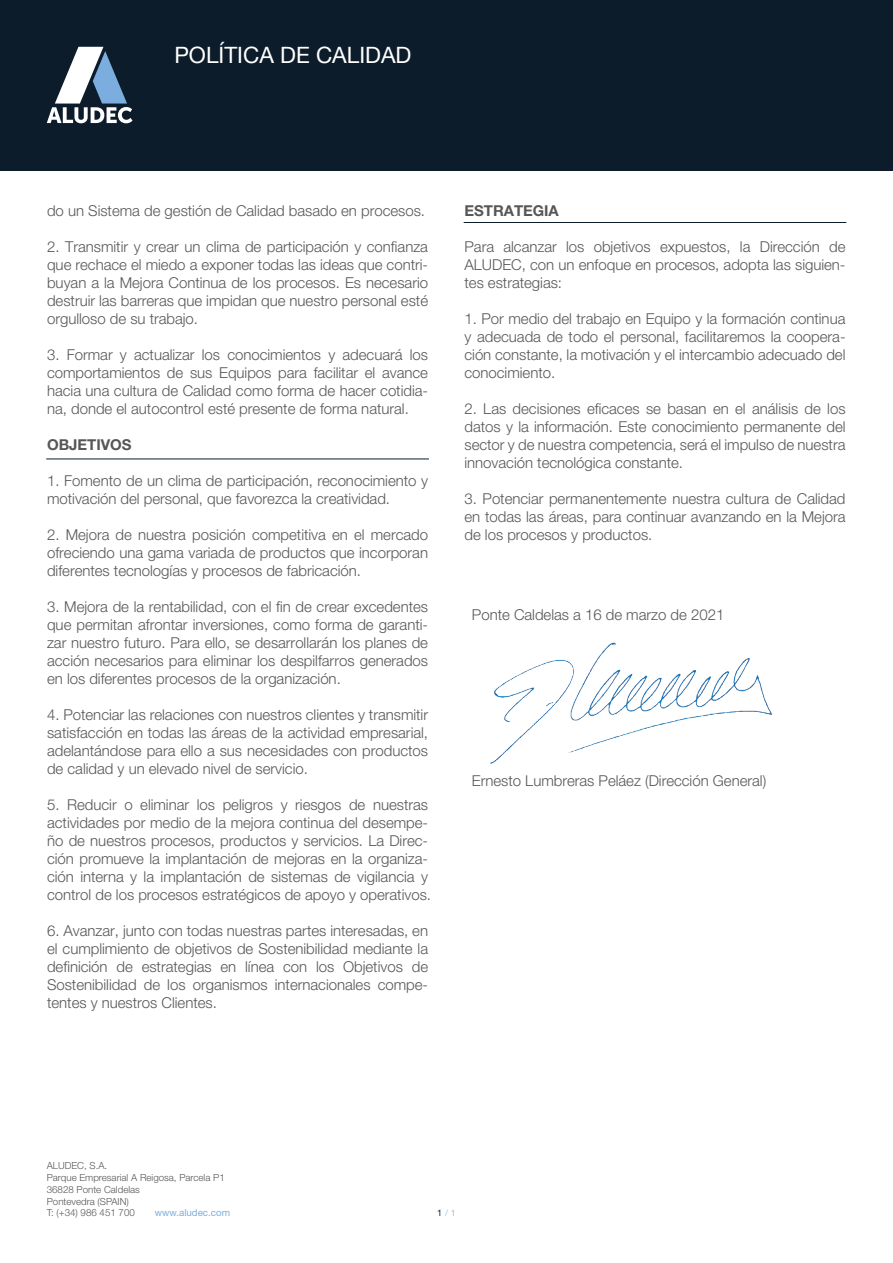
<style>
.page{position:relative;width:893px;height:1263px;background:#fff}
.page>*{position:absolute;margin:0;border:0;box-sizing:border-box;transform-origin:0 0}
.t1{font:22.5px "Helvetica Neue";color:#fff}
.t2{font:300 15px/18px "Helvetica Neue LT Std";color:#575756;text-align:justify}
.t3{font:700 15px "Helvetica Neue LT Std";color:#575756}
.t4{font:300 9.75px/11.7px "Helvetica Neue LT Std";color:#575756}
.t5{font:9.75px "Helvetica Neue LT Std";color:#7badde}
.t6{font:300 9px "Helvetica Neue LT Std";color:#7badde}
.s1{font-weight:400;color:#0c1c2a}
</style>
<div class="page">
<div style="left:0;top:0;width:893px;height:170px;background:#0c1c2a"></div>
<svg style="left:47px;top:47px;width:86px;height:76px"></svg>
<img style="left:490px;top:642px;width:282px;height:122px">
<hr style="left:46px;top:459px;width:383px;height:1px;background:#0c1c2a">
<hr style="left:464px;top:222px;width:382px;height:1px;background:#0c1c2a">
<h1 class="t1" style="left:174px;top:39px;width:239px">POLÍTICA DE CALIDAD</h1>
<p class="t2" style="left:47px;top:201px;width:379px">do un Sistema de gestión de Calidad basado en procesos.</p>
<p class="t2" style="left:47px;top:237px;width:383px">2. Transmitir y crear un clima de participación y confianza que rechace el miedo a exponer todas las ideas que contri&shy;buyan a la Mejora Continua de los procesos. Es necesario destruir las barreras que impidan que nuestro personal esté orgulloso de su trabajo.</p>
<p class="t2" style="left:47px;top:345px;width:382px">3. Formar y actualizar los conocimientos y adecuará los comportamientos de sus Equipos para facilitar el avance hacia una cultura de Calidad como forma de hacer cotidia&shy;na, donde el autocontrol esté presente de forma natural.</p>
<p class="t3" style="left:47px;top:435px;width:86px">OBJETIVOS</p>
<p class="t2" style="left:47px;top:471px;width:383px">1. Fomento de un clima de participación, reconocimiento y motivación del personal, que favorezca la creatividad.</p>
<p class="t2" style="left:47px;top:525px;width:383px">2. Mejora de nuestra posición competitiva en el mercado ofreciendo una gama variada de productos que incorporan diferentes tecnologías y procesos de fabricación.</p>
<p class="t2" style="left:47px;top:597px;width:383px">3. Mejora de la rentabilidad, con el fin de crear excedentes que permitan afrontar inversiones, como forma de garanti&shy;zar nuestro futuro. Para ello, se desarrollarán los planes de acción necesarios para eliminar los despilfarros generados en los diferentes procesos de la organización.</p>
<p class="t2" style="left:47px;top:705px;width:383px">4. Potenciar las relaciones con nuestros clientes y transmitir satisfacción en todas las áreas de la actividad empresarial, adelantándose para ello a sus necesidades con productos de calidad y un elevado nivel de servicio.</p>
<p class="t2" style="left:47px;top:795px;width:385px;text-align:left">5. Reducir o eliminar los peligros y riesgos de nuestras actividades por medio de la mejora continua del desempe&shy;ño de nuestros procesos, productos y servicios. La Direc&shy;ción promueve la implantación de mejoras en la organiza&shy;ción interna y la implantación de sistemas de vigilancia y control de los procesos estratégicos de apoyo y operativos.</p>
<p class="t2" style="left:47px;top:921px;width:383px">6. Avanzar, junto con todas nuestras partes interesadas, en el cumplimiento de objetivos de Sostenibilidad mediante la definición de estrategias en línea con los Objetivos de Sostenibilidad de los organismos internacionales compe&shy;tentes y nuestros Clientes.</p>
<p class="t3" style="left:464px;top:201px;width:96px">ESTRATEGIA</p>
<p class="t2" style="left:464px;top:237px;width:382px">Para alcanzar los objetivos expuestos, la Dirección de ALUDEC, con un enfoque en procesos, adopta las siguien&shy;tes estrategias:</p>
<p class="t2" style="left:464px;top:309px;width:383px">1. Por medio del trabajo en Equipo y la formación continua y adecuada de todo el personal, facilitaremos la coopera&shy;ción constante, la motivación y el intercambio adecuado del conocimiento.</p>
<p class="t2" style="left:464px;top:399px;width:383px">2. Las decisiones eficaces se basan en el análisis de los datos y la información. Este conocimiento permanente del sector y de nuestra competencia, será el impulso de nuestra innovación tecnológica constante.</p>
<p class="t2" style="left:464px;top:489px;width:383px">3. Potenciar permanentemente nuestra cultura de Calidad en todas las áreas, para continuar avanzando en la Mejora de los procesos y productos.</p>
<p class="t2" style="left:472px;top:606px;width:254px">Ponte Caldelas a 16 de marzo de 2021</p>
<p class="t2" style="left:472px;top:771px;width:296px">Ernesto Lumbreras Peláez (Dirección General)</p>
<p class="t4" style="left:47px;top:1160px;width:179px">ALUDEC, S.A.<br>Parque Empresarial A Reigosa, Parcela P1<br>36828 Ponte Caldelas<br>Pontevedra (SPAIN)<br>T: (+34) 986 451 700</p>
<p class="t5" style="left:155px;top:1207px;width:77px">www.aludec.com</p>
<p class="t6" style="left:437px;top:1207px;width:20px"><span class="s1">1</span>/1</p>
</div>
